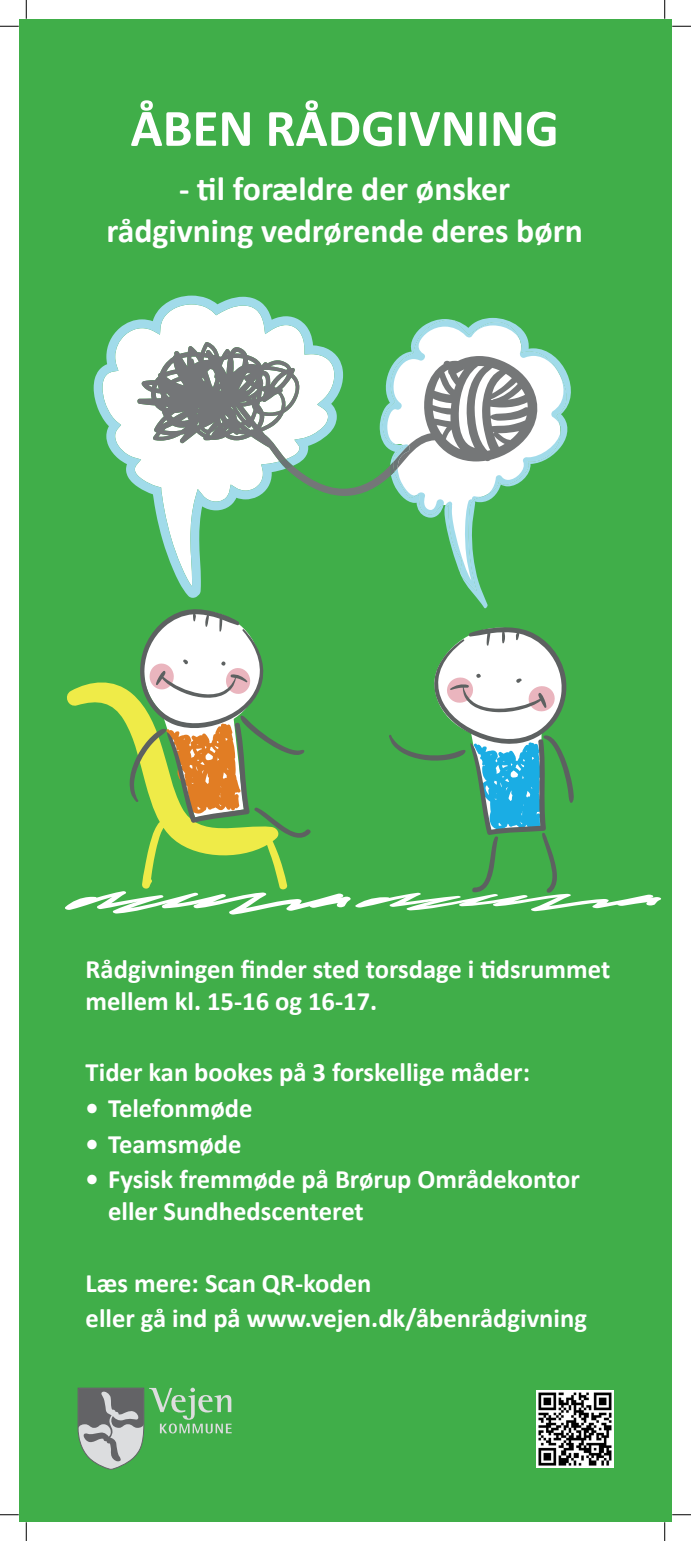
<style>
.page{position:relative;width:691px;height:1541px;background:#fff}
.page>*{position:absolute;margin:0;border:0;box-sizing:border-box;transform-origin:0 0}
.Overskrift_2{font:700 53.12px "Calibri";color:#fff}
.Overskrift_2-2{font:700 33.75px "Calibri";color:#fff}
.Overskrift_2-3{font:700 26.5px/31.9px "Calibri";color:#fff}
</style>
<div class="page">
<div style="left:19px;top:19px;width:652px;height:1503px;background:#40ae49"></div>
<svg style="left:77px;top:1387px;width:154px;height:83px"></svg>
<img style="left:536px;top:1390px;width:77px;height:77px">
<svg style="left:94px;top:296px;width:219px;height:302px"></svg>
<svg style="left:402px;top:320px;width:169px;height:271px"></svg>
<svg style="left:137px;top:342px;width:403px;height:154px"></svg>
<svg style="left:65px;top:608px;width:596px;height:306px"></svg>
<svg style="left:0;top:25px;width:19px;height:2px"></svg>
<svg style="left:672px;top:25px;width:18px;height:2px"></svg>
<svg style="left:0;top:1514px;width:19px;height:1px"></svg>
<svg style="left:672px;top:1514px;width:18px;height:1px"></svg>
<svg style="left:25px;top:0;width:2px;height:19px"></svg>
<svg style="left:25px;top:1522px;width:2px;height:19px"></svg>
<svg style="left:664px;top:0;width:1px;height:19px"></svg>
<svg style="left:664px;top:1522px;width:1px;height:19px"></svg>
<p class="Overskrift_2" style="left:130px;top:91px;width:429px">ÅBEN RÅDGIVNING</p>
<p class="Overskrift_2-2" style="left:179px;top:165px;width:332px">- til forældre der ønsker</p>
<p class="Overskrift_2-2" style="left:106px;top:207px;width:477px">rådgivning vedrørende deres børn</p>
<p class="Overskrift_2-3" style="left:86px;top:953px;width:526px">Rådgivningen finder sted torsdage i tidsrummet mellem kl. 15-16 og 16-17.</p>
<p class="Overskrift_2-3" style="left:86px;top:1056px;width:445px">Tider kan bookes på 3 forskellige måder:</p>
<p class="Overskrift_2-3" style="left:86px;top:1092px;width:168px">• Telefonmøde</p>
<p class="Overskrift_2-3" style="left:86px;top:1127px;width:157px">• Teamsmøde</p>
<p class="Overskrift_2-3" style="left:108px;top:1163px;width:473px;text-indent:-22px">• Fysisk fremmøde på Brørup Områdekontor eller Sundhedscenteret</p>
<p class="Overskrift_2-3" style="left:86px;top:1266px;width:287px">Læs mere: Scan QR-koden</p>
<p class="Overskrift_2-3" style="left:86px;top:1302px;width:502px">eller gå ind på www.vejen.dk/åbenrådgivning</p>
</div>
